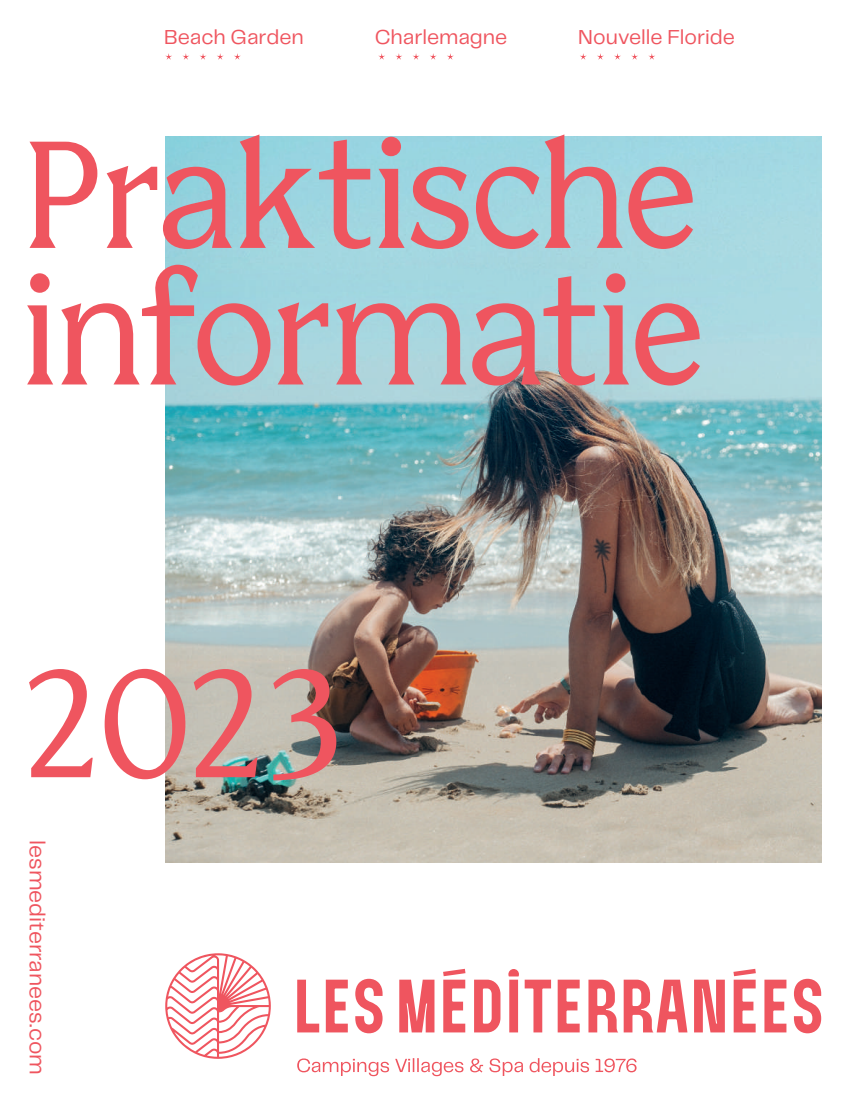
<style>
.page{position:relative;width:851px;height:1106px;background:#fff}
.page>*{position:absolute;margin:0;border:0;box-sizing:border-box;transform-origin:0 0}
.t1{font:150px/136.5px "Bianco Serif";letter-spacing:-.025em;color:#ef555f}
.t2{font:22.5px "Telegraf";color:#ef555f}
.t3{font:21px "Telegraf";color:#ef555f}
</style>
<div class="page">
<img style="left:165px;top:136px;width:656px;height:726px">
<svg style="left:165px;top:953px;width:106px;height:105px"></svg>
<svg style="left:793px;top:978px;width:28px;height:55px"></svg>
<svg style="left:474px;top:979px;width:26px;height:53px"></svg>
<svg style="left:508px;top:969px;width:43px;height:63px"></svg>
<svg style="left:557px;top:979px;width:22px;height:53px"></svg>
<svg style="left:764px;top:979px;width:22px;height:53px"></svg>
<svg style="left:733px;top:968px;width:22px;height:64px"></svg>
<svg style="left:297px;top:1058px;width:339px;height:18px"></svg>
<svg style="left:297px;top:979px;width:22px;height:53px"></svg>
<svg style="left:355px;top:978px;width:27px;height:55px"></svg>
<svg style="left:326px;top:979px;width:22px;height:53px"></svg>
<svg style="left:443px;top:968px;width:22px;height:64px"></svg>
<svg style="left:399px;top:979px;width:35px;height:53px"></svg>
<svg style="left:588px;top:979px;width:99px;height:53px"></svg>
<svg style="left:694px;top:979px;width:30px;height:53px"></svg>
<svg style="left:165px;top:53px;width:76px;height:7px"></svg>
<svg style="left:378px;top:53px;width:76px;height:7px"></svg>
<svg style="left:580px;top:53px;width:75px;height:7px"></svg>
<p class="t3" style="left:164px;top:23px;width:141px">Beach Garden</p>
<p class="t3" style="left:374px;top:23px;width:134px">Charlemagne</p>
<p class="t3" style="left:578px;top:23px;width:158px">Nouvelle Floride</p>
<h1 class="t1" style="left:21px;top:139px;width:685px">Praktische informatie</h1>
<h1 class="t1" style="left:16px;top:668px;width:335px">2023</h1>
<p class="t2" style="left:52px;top:839px;width:237px;rotate:90deg">lesmediterranees.com</p>
</div>
